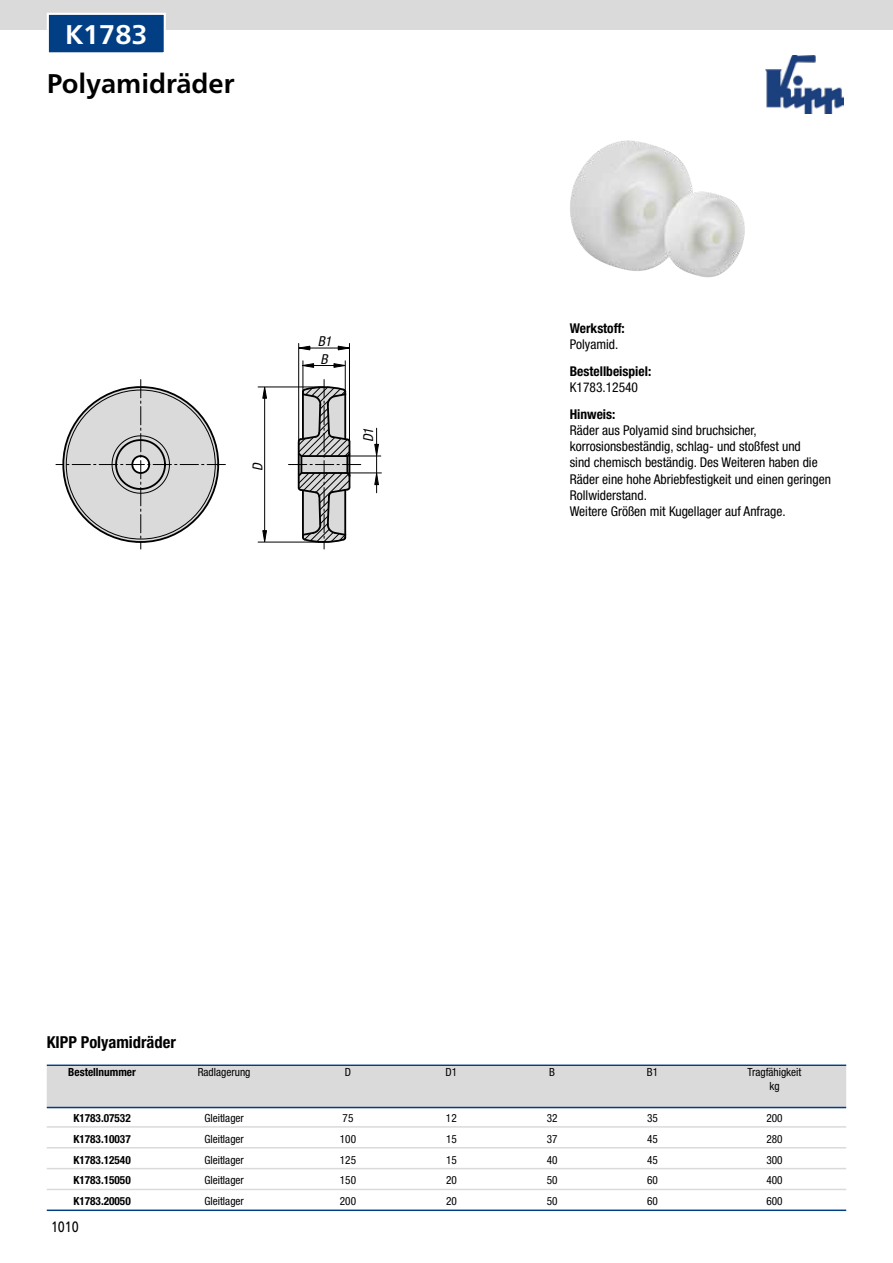
<style>
.page{position:relative;width:893px;height:1263px;background:#fff}
.page>*{position:absolute;margin:0;border:0;box-sizing:border-box;transform-origin:0 0}
.t1{font:700 27px "Frutiger Neue LTW1 G";color:#000}
.t2{font:700 27px "Frutiger Neue LTW1 G";color:#fff}
.t3{font:700 condensed 16.5px "Helvetica Neue LTW1 G";color:#000}
.t4{font:15px "Frutiger Neue LTW1 G";color:#000;scale:.81 1}
.t5{font:italic condensed 13.8px/17.7px "Helvetica Neue LTW1 G";color:#000}
.t6{font:condensed 13.5px/16.2px "Helvetica Neue LTW1 G";color:#000}
.t7{font:700 condensed 13.5px "Helvetica Neue LTW1 G";color:#000}
.t8{font:condensed 11.25px/14px "Helvetica Neue LTW1 G";color:#000;text-align:center}
.t9{font:700 condensed 11.25px "Helvetica Neue LTW1 G";color:#000}
</style>
<div class="page">
<div style="left:0;top:0;width:893px;height:30px;background:#dadada"></div>
<img style="left:765px;top:55px;width:79px;height:58px">
<img style="left:570px;top:140px;width:175px;height:138px">
<hr style="left:302px;top:361px;width:1px;height:31px;background:#000">
<hr style="left:345px;top:361px;width:1px;height:31px;background:#000">
<hr style="left:298px;top:343px;width:1px;height:99px;background:#000">
<hr style="left:349px;top:343px;width:1px;height:99px;background:#000">
<hr style="left:258px;top:386px;width:66px;height:1px;background:#000">
<hr style="left:258px;top:542px;width:66px;height:1px;background:#000">
<svg style="left:333px;top:363px;width:13px;height:5px"></svg>
<svg style="left:298px;top:363px;width:16px;height:5px"></svg>
<svg style="left:337px;top:345px;width:12px;height:6px"></svg>
<svg style="left:298px;top:345px;width:13px;height:6px"></svg>
<svg style="left:262px;top:386px;width:6px;height:13px"></svg>
<svg style="left:262px;top:530px;width:6px;height:13px"></svg>
<hr style="left:264px;top:390px;width:1px;height:149px;background:#000">
<hr style="left:301px;top:348px;width:47px;height:1px;background:#000">
<hr style="left:305px;top:365px;width:38px;height:1px;background:#000">
<svg style="left:374px;top:468px;width:5px;height:18px"></svg>
<svg style="left:374px;top:443px;width:5px;height:18px"></svg>
<hr style="left:376px;top:428px;width:1px;height:65px;background:#000">
<hr style="left:345px;top:472px;width:36px;height:1px;background:#000">
<hr style="left:344px;top:455px;width:37px;height:1px;background:#000">
<svg style="left:56px;top:380px;width:169px;height:169px"></svg>
<svg style="left:288px;top:380px;width:73px;height:169px"></svg>
<div style="left:48px;top:14px;width:117px;height:39px;background:#023e84"></div>
<div style="left:47px;top:13px;width:119px;height:41px;border:2px solid #fff"></div>
<hr style="left:47px;top:1064px;width:799px;height:2px;background:#023e84">
<div style="left:47px;top:1066px;width:799px;height:41px;background:#dadada"></div>
<hr style="left:47px;top:1107px;width:799px;height:1px;background:#023e84">
<hr style="left:47px;top:1126px;width:799px;height:2px;background:#dadada">
<hr style="left:47px;top:1147px;width:799px;height:1px;background:#dadada">
<hr style="left:47px;top:1168px;width:799px;height:1px;background:#dadada">
<hr style="left:47px;top:1189px;width:799px;height:1px;background:#dadada">
<hr style="left:47px;top:1209px;width:799px;height:2px;background:#023e84">
<h1 class="t2" style="left:65px;top:18px;width:84px">K1783</h1>
<h1 class="t1" style="left:47px;top:67px;width:189px">Polyamidräder</h1>
<p class="t5" style="left:249px;top:471px;width:10px;rotate:-90deg">D</p>
<p class="t5" style="left:318px;top:332px;width:15px">B1<br>B</p>
<p class="t5" style="left:359px;top:442px;width:16px;rotate:-90deg">D1</p>
<p class="t7" style="left:570px;top:320px;width:57px">Werkstoff:</p>
<p class="t6" style="left:570px;top:336px;width:50px">Polyamid.</p>
<p class="t7" style="left:570px;top:363px;width:83px">Bestellbeispiel:</p>
<p class="t6" style="left:570px;top:379px;width:70px">K1783.12540</p>
<p class="t7" style="left:570px;top:406px;width:47px">Hinweis:</p>
<p class="t6" style="left:570px;top:422px;width:263px">Räder aus Polyamid sind bruchsicher, korrosionsbeständig, schlag- und stoßfest und<br>sind chemisch beständig. Des Weiteren haben die Räder eine hohe Abriebfestigkeit und einen geringen Rollwiderstand.<br>Weitere Größen mit Kugellager auf Anfrage.</p>
<p class="t3" style="left:47px;top:1033px;width:131px">KIPP Polyamidräder</p>
<p class="t9" style="left:68px;top:1066px;width:69px">Bestellnummer</p>
<p class="t8" style="left:198px;top:1065px;width:54px">Radlagerung</p>
<p class="t8" style="left:345px;top:1065px;width:8px">D</p>
<p class="t8" style="left:446px;top:1065px;width:13px">D1</p>
<p class="t8" style="left:549px;top:1065px;width:7px">B</p>
<p class="t8" style="left:647px;top:1065px;width:13px">B1</p>
<p class="t8" style="left:748px;top:1065px;width:55px">Tragfähigkeit kg</p>
<p class="t9" style="left:73px;top:1111px;width:59px">K1783.07532</p>
<p class="t8" style="left:204px;top:1111px;width:41px">Gleitlager</p>
<p class="t8" style="left:343px;top:1111px;width:12px">75</p>
<p class="t8" style="left:446px;top:1111px;width:12px">12</p>
<p class="t8" style="left:547px;top:1111px;width:12px">32</p>
<p class="t8" style="left:647px;top:1111px;width:12px">35</p>
<p class="t8" style="left:766px;top:1111px;width:18px">200</p>
<p class="t9" style="left:73px;top:1132px;width:59px">K1783.10037</p>
<p class="t8" style="left:204px;top:1132px;width:41px">Gleitlager</p>
<p class="t8" style="left:340px;top:1132px;width:18px">100</p>
<p class="t8" style="left:446px;top:1132px;width:12px">15</p>
<p class="t8" style="left:547px;top:1132px;width:12px">37</p>
<p class="t8" style="left:647px;top:1132px;width:12px">45</p>
<p class="t8" style="left:766px;top:1132px;width:18px">280</p>
<p class="t9" style="left:73px;top:1153px;width:59px">K1783.12540</p>
<p class="t8" style="left:204px;top:1153px;width:41px">Gleitlager</p>
<p class="t8" style="left:340px;top:1153px;width:18px">125</p>
<p class="t8" style="left:446px;top:1153px;width:12px">15</p>
<p class="t8" style="left:547px;top:1153px;width:12px">40</p>
<p class="t8" style="left:647px;top:1153px;width:12px">45</p>
<p class="t8" style="left:766px;top:1153px;width:18px">300</p>
<p class="t9" style="left:73px;top:1174px;width:59px">K1783.15050</p>
<p class="t8" style="left:204px;top:1173px;width:41px">Gleitlager</p>
<p class="t8" style="left:340px;top:1173px;width:18px">150</p>
<p class="t8" style="left:446px;top:1173px;width:12px">20</p>
<p class="t8" style="left:547px;top:1173px;width:12px">50</p>
<p class="t8" style="left:647px;top:1173px;width:12px">60</p>
<p class="t8" style="left:766px;top:1173px;width:18px">400</p>
<p class="t9" style="left:73px;top:1194px;width:59px">K1783.20050</p>
<p class="t8" style="left:204px;top:1194px;width:41px">Gleitlager</p>
<p class="t8" style="left:340px;top:1194px;width:18px">200</p>
<p class="t8" style="left:446px;top:1194px;width:12px">20</p>
<p class="t8" style="left:547px;top:1194px;width:12px">50</p>
<p class="t8" style="left:647px;top:1194px;width:12px">60</p>
<p class="t8" style="left:766px;top:1194px;width:18px">600</p>
<p class="t4" style="left:51px;top:1215px;width:36px">1010</p>
</div>
